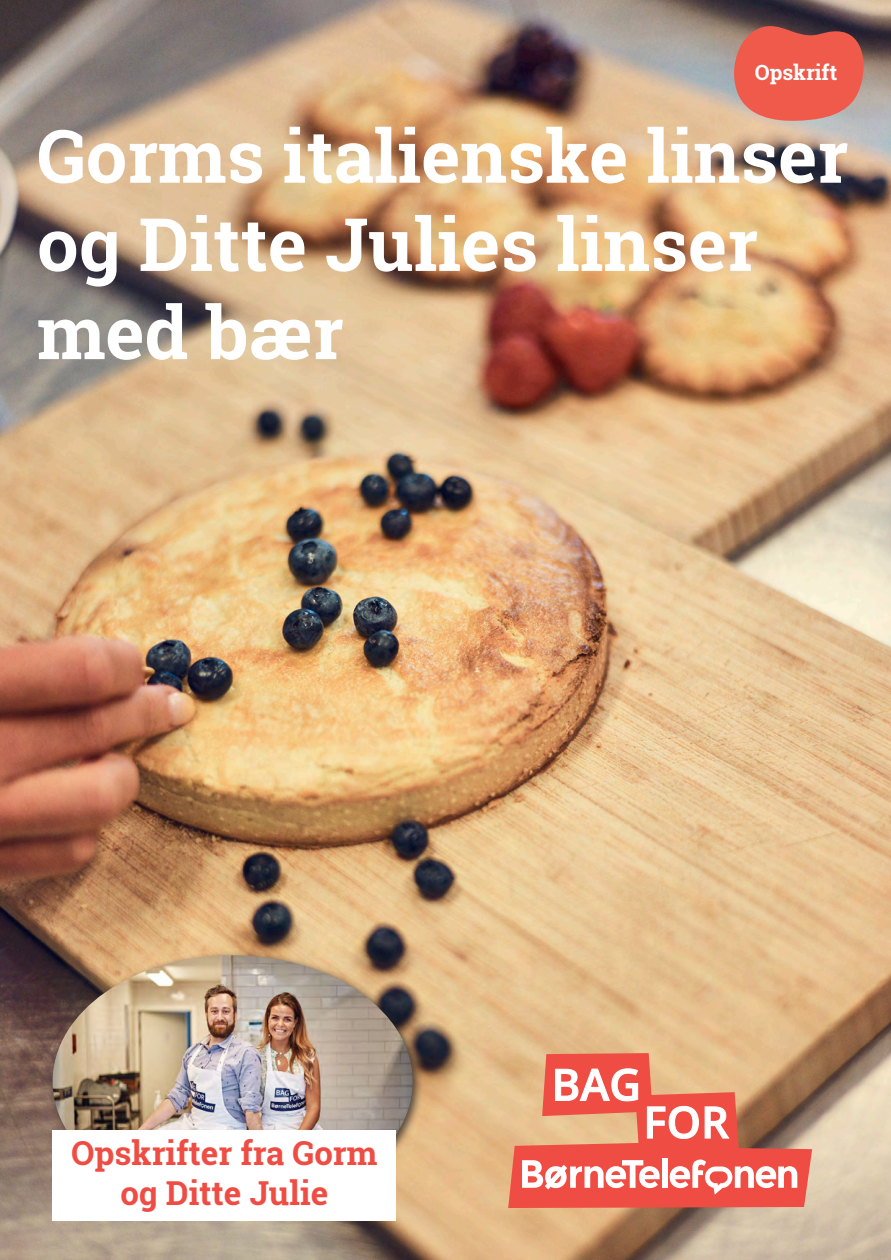
<style>
.page{position:relative;width:891px;height:1260px;background:#fff}
.page>*{position:absolute;margin:0;border:0;box-sizing:border-box;transform-origin:0 0}
.t1{font:700 73.5px/88.2px "Roboto Slab";color:#fff}
.t2{font:700 33px/39.6px "Roboto Slab";color:#ef4d44;text-align:center}
.t3{font:700 21px "Roboto Slab";color:#fff}
</style>
<div class="page">
<img style="left:0;top:0;width:890px;height:1260px">
<svg style="left:728px;top:24px;width:140px;height:97px;background:#d66458"></svg>
<svg style="left:508px;top:1053px;width:303px;height:155px;background:#dc7d62"></svg>
<div style="left:661px;top:1158px;width:6px;height:30px;background:#fff"></div>
<svg style="left:669px;top:1159px;width:127px;height:36px"></svg>
<svg style="left:521px;top:1160px;width:138px;height:29px"></svg>
<svg style="left:554px;top:1068px;width:84px;height:33px"></svg>
<svg style="left:646px;top:1106px;width:52px;height:33px"></svg>
<svg style="left:704px;top:1106px;width:25px;height:33px"></svg>
<div style="left:47px;top:950px;width:376px;height:268px;background:#231f20;opacity:.75"></div>
<img style="left:53px;top:955px;width:359px;height:252px">
<div style="left:53px;top:1131px;width:343px;height:90px;background:#fff"></div>
<p class="t3" style="left:754px;top:58px;width:84px">Opskrift</p>
<p class="t1" style="left:37px;top:111px;width:812px">Gorms italienske linser og Ditte Julies linser med bær</p>
<p class="t2" style="left:71px;top:1133px;width:308px">Opskrifter fra Gorm og Ditte Julie</p>
</div>
